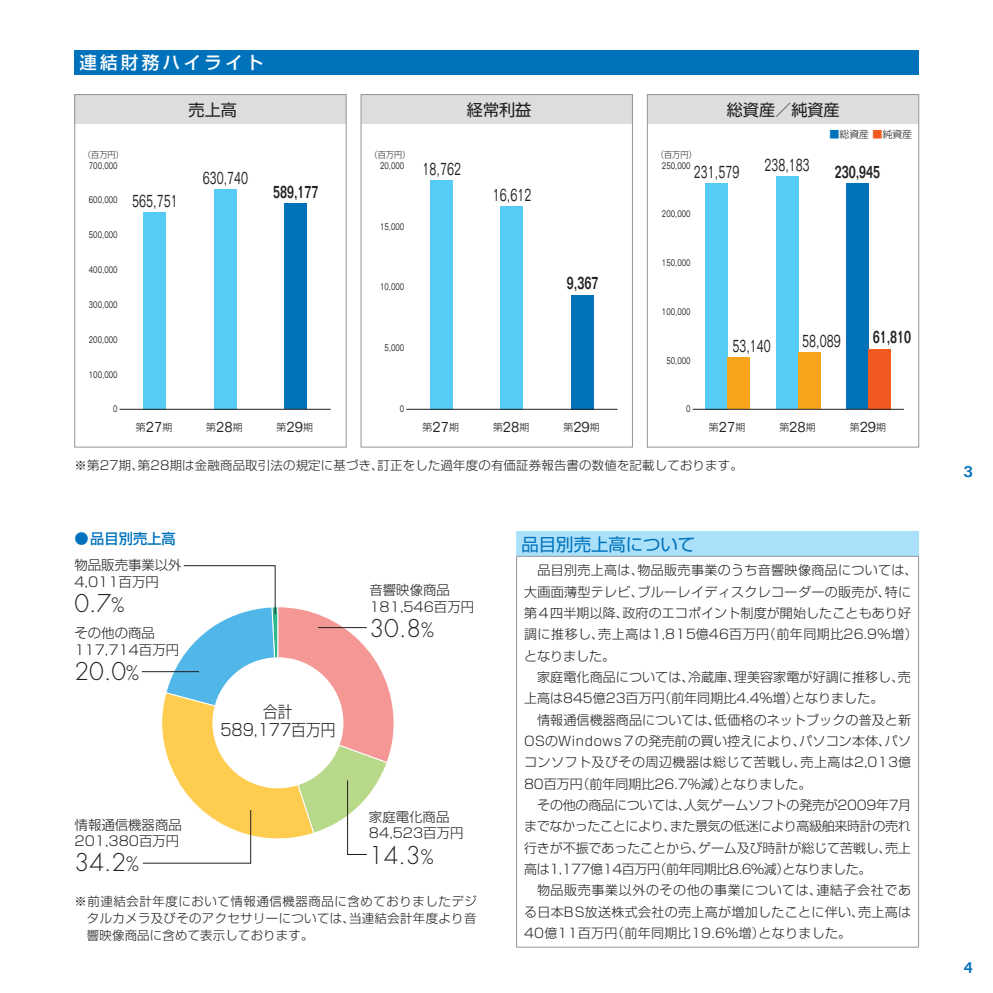
<style>
.page{position:relative;width:993px;height:993px;background:#fff}
.page>*{position:absolute;margin:0;border:0;box-sizing:border-box;transform-origin:0 0}
.t1{font:300 23.8px "Futura Std";color:#231f20}
.t2{font:300 18.03px "Folio Std";color:#231f20;scale:.7 1}
.t3{font:500 18.03px "Folio Std";color:#231f20;scale:.7 1}
.t4{font:17.32px "Shin Go Pro";color:#0072bc}
.t5{font:500 17.32px "Shin Go Pro";letter-spacing:.2em;color:#fff}
.t6{font:300 16.45px/18.2px "Shin Go Pro";color:#231f20;text-align:center;scale:.9 1}
.t7{font:16.1px "Shin Go Pro Regular 90 msp RKSJ H";color:#231f20}
.t8{font:500 16.1px "Folio Std";color:#0072bc}
.t9{font:500 14.17px "Shin Go Pro";color:#0072bc}
.t10{font:300 13.47px/16.4px "Shin Go Pro";color:#231f20}
.t11{font:300 12.95px/21.3px "Shin Go Pro";letter-spacing:.005em;color:#231f20}
.t12{font:300 12.42px/17.3px "Shin Go Pro";letter-spacing:.015em;color:#231f20;text-align:justify}
.t13{font:300 9.97px "Folio Std";color:#231f20;scale:.8 1}
.t14{font:9.97px "Shin Go Pro Light 90 msp RKSJ H";color:#231f20}
.t15{font:8.75px "Shin Go Pro Light 90 msp RKSJ H";color:#231f20;scale:.93 1}
.s1{font-family:"Folio Std";font-weight:300;font-size:14.88px}
.s2{color:#0072bc}
.s3{color:#f15921}
.s4{font-size:19.43px}
</style>
<div class="page">
<svg style="left:74px;top:94px;width:844px;height:353px"></svg>
<div style="left:705px;top:183px;width:22px;height:226px;background:#56cbf5"></div>
<div style="left:775px;top:176px;width:23px;height:233px;background:#56cbf5"></div>
<div style="left:846px;top:183px;width:22px;height:226px;background:#0072bc"></div>
<div style="left:727px;top:357px;width:22px;height:52px;background:#f9a51b"></div>
<div style="left:798px;top:352px;width:22px;height:57px;background:#f9a51b"></div>
<div style="left:868px;top:349px;width:22px;height:60px;background:#f15921"></div>
<div style="left:430px;top:180px;width:22px;height:229px;background:#56cbf5"></div>
<div style="left:500px;top:206px;width:23px;height:203px;background:#56cbf5"></div>
<div style="left:571px;top:295px;width:22px;height:114px;background:#0072bc"></div>
<div style="left:143px;top:212px;width:23px;height:197px;background:#56cbf5"></div>
<div style="left:214px;top:189px;width:22px;height:220px;background:#56cbf5"></div>
<div style="left:284px;top:203px;width:23px;height:206px;background:#0072bc"></div>
<hr style="left:119px;top:409px;width:211px;height:1px;background:#231f20">
<hr style="left:406px;top:409px;width:211px;height:1px;background:#231f20">
<hr style="left:692px;top:409px;width:211px;height:1px;background:#231f20">
<div style="left:74px;top:50px;width:844px;height:24px;background:#0072bc"></div>
<svg style="left:142px;top:565px;width:252px;height:298px"></svg>
<div style="left:516px;top:531px;width:402px;height:25px;background:#aae0f9"></div>
<hr style="left:516px;top:556px;width:1px;height:390px;background:#939598">
<hr style="left:917px;top:556px;width:1px;height:390px;background:#939598">
<hr style="left:516px;top:946px;width:402px;height:1px;background:#939598">
<hr style="left:516px;top:556px;width:402px;height:1px;background:#939598">
<h3 class="t5" style="left:79px;top:48px;width:186px">連結財務ハイライト</h3>
<p class="t7" style="left:188px;top:97px;width:50px">売上高</p>
<p class="t7" style="left:466px;top:97px;width:66px">経常利益</p>
<p class="t7" style="left:726px;top:97px;width:114px">総資産／純資産</p>
<p class="t15" style="left:83px;top:147px;width:45px">（百万円）</p>
<p class="t15" style="left:369px;top:147px;width:45px">（百万円）</p>
<p class="t13" style="left:89px;top:159px;width:37px">700,000</p>
<p class="t13" style="left:89px;top:194px;width:37px">600,000</p>
<p class="t13" style="left:89px;top:229px;width:37px">500,000</p>
<p class="t13" style="left:89px;top:263px;width:37px">400,000</p>
<p class="t13" style="left:89px;top:298px;width:37px">300,000</p>
<p class="t13" style="left:89px;top:333px;width:37px">200,000</p>
<p class="t13" style="left:89px;top:368px;width:37px">100,000</p>
<p class="t13" style="left:113px;top:403px;width:7px">0</p>
<h2 class="t2" style="left:132px;top:190px;width:66px">565,751</h2>
<h2 class="t2" style="left:203px;top:167px;width:66px">630,740</h2>
<h2 class="t3" style="left:273px;top:180px;width:66px">589,177</h2>
<p class="t13" style="left:380px;top:159px;width:32px">20,000</p>
<p class="t13" style="left:380px;top:220px;width:32px">15,000</p>
<p class="t13" style="left:380px;top:281px;width:32px">10,000</p>
<p class="t13" style="left:384px;top:342px;width:26px">5,000</p>
<p class="t13" style="left:400px;top:403px;width:7px">0</p>
<h2 class="t2" style="left:422px;top:157px;width:56px">18,762</h2>
<h2 class="t2" style="left:493px;top:184px;width:56px">16,612</h2>
<h2 class="t3" style="left:566px;top:271px;width:46px">9,367</h2>
<p class="t14" style="left:136px;top:419px;width:38px">第<span class="s1">27</span>期</p>
<p class="t14" style="left:206px;top:419px;width:38px">第<span class="s1">28</span>期</p>
<p class="t14" style="left:276px;top:419px;width:38px">第<span class="s1">29</span>期</p>
<p class="t14" style="left:422px;top:419px;width:38px">第<span class="s1">27</span>期</p>
<p class="t14" style="left:493px;top:419px;width:38px">第<span class="s1">28</span>期</p>
<p class="t14" style="left:563px;top:419px;width:38px">第<span class="s1">29</span>期</p>
<p class="t15" style="left:656px;top:147px;width:45px">（百万円）</p>
<h2 class="t2" style="left:693px;top:161px;width:66px">231,579</h2>
<h2 class="t2" style="left:764px;top:154px;width:66px">238,183</h2>
<p class="t13" style="left:661px;top:159px;width:37px">250,000</p>
<p class="t13" style="left:661px;top:208px;width:37px">200,000</p>
<p class="t13" style="left:661px;top:256px;width:37px">150,000</p>
<p class="t13" style="left:661px;top:305px;width:37px">100,000</p>
<p class="t14" style="left:829px;top:126px;width:84px"><span class="s2">■</span>総資産 <span class="s3">■</span>純資産</p>
<h2 class="t3" style="left:834px;top:161px;width:66px">230,945</h2>
<p class="t13" style="left:666px;top:354px;width:32px">50,000</p>
<p class="t13" style="left:686px;top:403px;width:7px">0</p>
<h2 class="t2" style="left:732px;top:334px;width:56px">53,140</h2>
<h2 class="t2" style="left:802px;top:330px;width:56px">58,089</h2>
<h2 class="t3" style="left:872px;top:325px;width:56px">61,810</h2>
<p class="t14" style="left:708px;top:419px;width:38px">第<span class="s1">27</span>期</p>
<p class="t14" style="left:779px;top:419px;width:38px">第<span class="s1">28</span>期</p>
<p class="t14" style="left:849px;top:419px;width:38px">第<span class="s1">29</span>期</p>
<p class="t12" style="left:74px;top:455px;width:669px">※第27期、第28期は金融商品取引法の規定に基づき、訂正をした過年度の有価証券報告書の数値を記載しております。</p>
<p class="t9" style="left:74px;top:526px;width:103px">●品目別売上高</p>
<h3 class="t4" style="left:521px;top:529px;width:175px">品目別売上高について</h3>
<p class="t11" style="left:524px;top:558px;width:395px">　品目別売上高は、物品販売事業のうち音響映像商品については、大画面薄型テレビ、ブルーレイディスクレコーダーの販売が、特に第４四半期以降、政府のエコポイント制度が開始したこともあり好調に推移し、売上高は1,815億46百万円（前年同期比26.9％増）となりました。<br>　家庭電化商品については、冷蔵庫、理美容家電が好調に推移し、売上高は845億23百万円（前年同期比4.4％増）となりました。<br>　情報通信機器商品については、低価格のネットブックの普及と新OSのWindows７の発売前の買い控えにより、パソコン本体、パソコンソフト及びその周辺機器は総じて苦戦し、売上高は2,013億80百万円（前年同期比26.7％減）となりました。<br>　その他の商品については、人気ゲームソフトの発売が2009年7月までなかったことにより、また景気の低迷により高級舶来時計の売れ行きが不振であったことから、ゲーム及び時計が総じて苦戦し、売上高は1,177億14百万円（前年同期比8.6％減）となりました。<br>　物品販売事業以外のその他の事業については、連結子会社である日本BS放送株式会社の売上高が増加したことに伴い、売上高は40億11百万円（前年同期比19.6％増）となりました。</p>
<p class="t10" style="left:74px;top:555px;width:109px">物品販売事業以外<br>4,011百万円</p>
<h1 class="t1" style="left:74px;top:588px;width:51px">0.7<span class="s4">%</span></h1>
<p class="t10" style="left:74px;top:623px;width:106px">その他の商品<br>117,714百万円</p>
<h1 class="t1" style="left:74px;top:656px;width:66px">20.0<span class="s4">%</span></h1>
<p class="t10" style="left:369px;top:580px;width:106px">音響映像商品<br>181,546百万円</p>
<h1 class="t1" style="left:369px;top:613px;width:66px">30.8<span class="s4">%</span></h1>
<p class="t6" style="left:220px;top:700px;width:129px">合計<br>589,177百万円</p>
<p class="t10" style="left:369px;top:806px;width:96px">家庭電化商品<br>84,523百万円</p>
<h1 class="t1" style="left:369px;top:840px;width:66px">14.3<span class="s4">%</span></h1>
<p class="t10" style="left:75px;top:814px;width:109px">情報通信機器商品<br>201,380百万円</p>
<h1 class="t1" style="left:75px;top:847px;width:66px">34.2<span class="s4">%</span></h1>
<p class="t12" style="left:87px;top:890px;width:391px;text-indent:-12px">※前連結会計年度において情報通信機器商品に含めておりましたデジタルカメラ及びそのアクセサリーについては、当連結会計年度より音響映像商品に含めて表示しております。</p>
<p class="t8" style="left:963px;top:461px;width:10px">3</p>
<p class="t8" style="left:963px;top:957px;width:10px">4</p>
</div>
